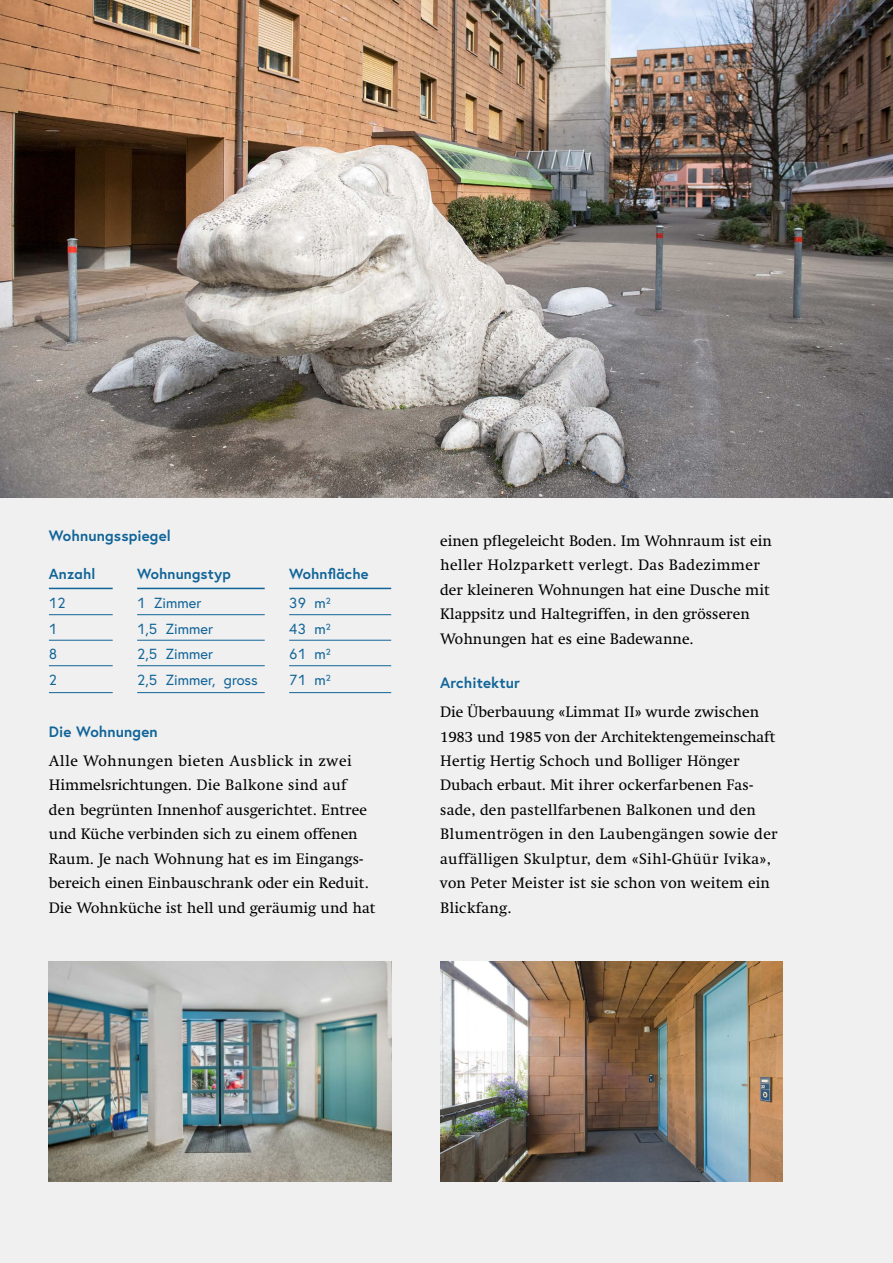
<style>
.page{position:relative;width:893px;height:1263px;background:#f0f0f0}
.page>*{position:absolute;margin:0;border:0;box-sizing:border-box;transform-origin:0 0}
.t1{font:15.45px/24.5px "Swift LT Pro";color:#000}
.t2{font:700 15px "Europa";letter-spacing:.01em;color:#106498}
.t3{font:14.7px "Europa";color:#106498}
.t4{font:700 14.7px "Europa";letter-spacing:.01em;color:#106498}
</style>
<div class="page">
<img style="left:0;top:0;width:893px;height:497px">
<img style="left:49px;top:961px;width:342px;height:221px">
<img style="left:440px;top:961px;width:342px;height:221px">
<hr style="left:49px;top:614px;width:64px;height:1px;background:#106498">
<hr style="left:137px;top:614px;width:128px;height:1px;background:#106498">
<hr style="left:137px;top:640px;width:128px;height:1px;background:#106498">
<hr style="left:289px;top:640px;width:102px;height:1px;background:#106498">
<hr style="left:49px;top:692px;width:64px;height:1px;background:#106498">
<hr style="left:137px;top:692px;width:128px;height:1px;background:#106498">
<hr style="left:289px;top:692px;width:102px;height:1px;background:#106498">
<hr style="left:49px;top:588px;width:64px;height:1px;background:#106498">
<hr style="left:137px;top:588px;width:128px;height:1px;background:#106498">
<hr style="left:289px;top:588px;width:102px;height:1px;background:#106498">
<hr style="left:289px;top:614px;width:102px;height:1px;background:#106498">
<hr style="left:49px;top:665px;width:64px;height:1px;background:#106498">
<hr style="left:49px;top:640px;width:64px;height:1px;background:#106498">
<hr style="left:137px;top:665px;width:128px;height:1px;background:#106498">
<hr style="left:289px;top:665px;width:102px;height:1px;background:#106498">
<p class="t2" style="left:49px;top:526px;width:123px">Wohnungsspiegel</p>
<p class="t4" style="left:49px;top:563px;width:48px">Anzahl</p>
<p class="t4" style="left:137px;top:563px;width:95px">Wohnungstyp</p>
<p class="t4" style="left:289px;top:563px;width:81px">Wohnfläche</p>
<p class="t3" style="left:49px;top:593px;width:18px">12</p>
<p class="t3" style="left:137px;top:593px;width:66px">1 Zimmer</p>
<p class="t3" style="left:289px;top:593px;width:43px">39 m2</p>
<p class="t3" style="left:49px;top:619px;width:10px">1</p>
<p class="t3" style="left:137px;top:619px;width:77px">1,5 Zimmer</p>
<p class="t3" style="left:289px;top:619px;width:43px">43 m2</p>
<p class="t3" style="left:49px;top:645px;width:10px">8</p>
<p class="t3" style="left:137px;top:645px;width:77px">2,5 Zimmer</p>
<p class="t3" style="left:289px;top:645px;width:43px">61 m2</p>
<p class="t3" style="left:49px;top:670px;width:10px">2</p>
<p class="t3" style="left:137px;top:670px;width:122px">2,5 Zimmer, gross</p>
<p class="t3" style="left:289px;top:670px;width:43px">71 m2</p>
<p class="t2" style="left:49px;top:721px;width:110px">Die Wohnungen</p>
<p class="t1" style="left:49px;top:748px;width:328px">Alle Wohnungen bieten Ausblick in zwei Himmelsrichtungen. Die Balkone sind auf den begrünten Innenhof ausgerichtet. Entree und Küche verbinden sich zu einem offenen Raum. Je nach Wohnung hat es im Eingangs&shy;bereich einen Einbauschrank oder ein Reduit.<br>Die Wohnküche ist hell und geräumig und hat</p>
<p class="t1" style="left:440px;top:528px;width:333px">einen pflegeleicht Boden. Im Wohnraum ist ein heller Holzparkett verlegt. Das Badezimmer der kleineren Wohnungen hat eine Dusche mit Klappsitz und Haltegriffen, in den grösseren Wohnungen hat es eine Badewanne.</p>
<p class="t2" style="left:440px;top:673px;width:81px">Architektur</p>
<p class="t1" style="left:440px;top:700px;width:339px">Die Überbauung «Limmat II» wurde zwischen 1983 und 1985 von der Architektengemeinschaft Hertig Hertig Schoch und Bolliger Hönger Dubach erbaut. Mit ihrer ockerfarbenen Fas&shy;sade, den pastellfarbenen Balkonen und den Blumentrögen in den Laubengängen sowie der auffälligen Skulptur, dem «Sihl-Ghüür Ivika», von Peter Meister ist sie schon von weitem ein Blickfang.</p>
</div>
